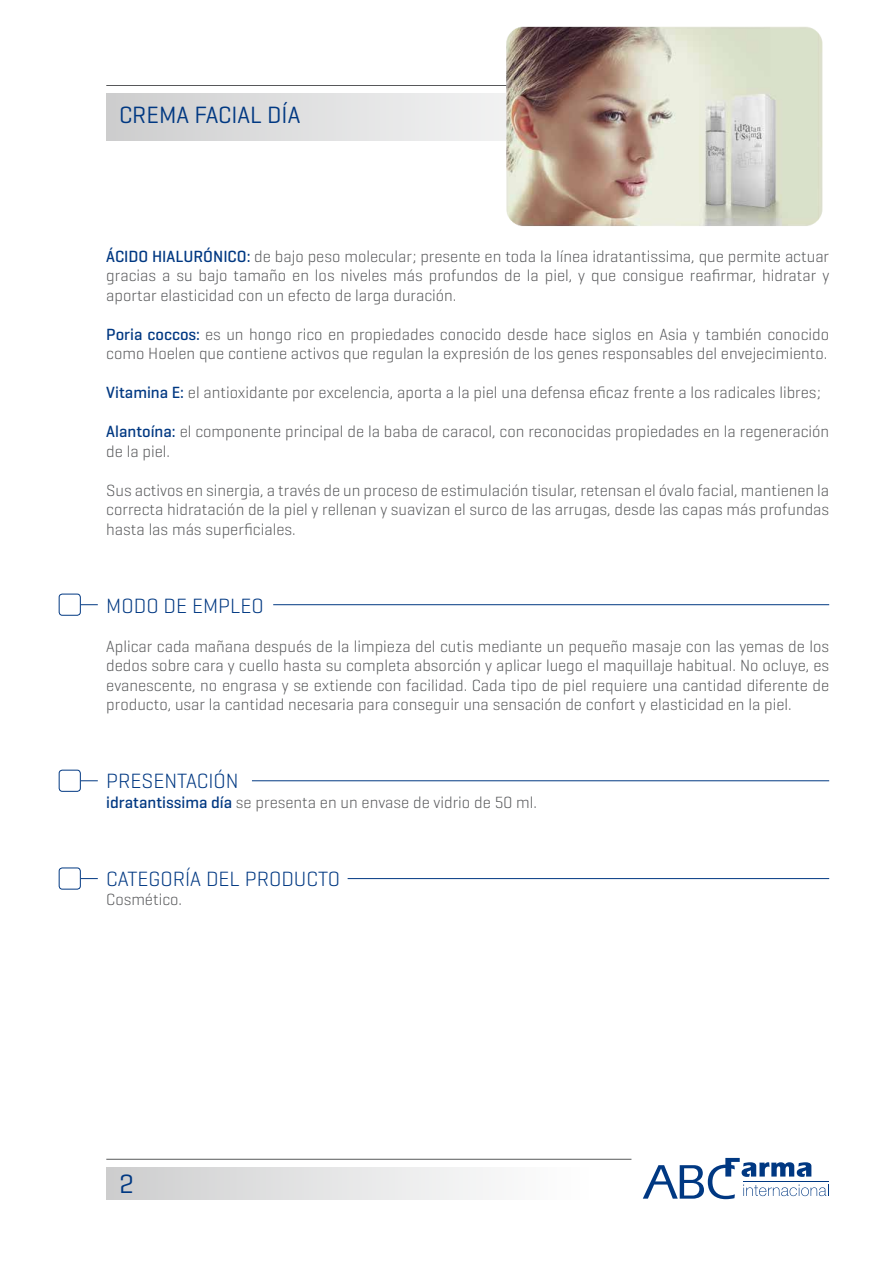
<style>
.page{position:relative;width:893px;height:1263px;background:#fff}
.page>*{position:absolute;margin:0;border:0;box-sizing:border-box;transform-origin:0 0}
.t1{font:27px "Geogrotesque";color:#003882}
.t2{font:24px "Geogrotesque";color:#003882}
.t3{font:300 21px "Geogrotesque";color:#003882}
.t4{font:300 16.5px/19.5px "Geogrotesque";color:#57585a;text-align:justify}
.s1{font-weight:500;color:#003882}
</style>
<div class="page">
<div style="left:106px;top:1167px;width:525px;height:32px;background:linear-gradient(to right,#cecfcf,#fff)"></div>
<hr style="left:106px;top:1159px;width:525px;height:1px;background:#57585a">
<svg style="left:643px;top:1158px;width:186px;height:41px"></svg>
<hr style="left:743px;top:1181px;width:86px;height:1px;background:#003882">
<svg style="left:106px;top:94px;width:392px;height:46px;background:#dfdfdf"></svg>
<hr style="left:106px;top:85px;width:562px;height:1px;background:#57585a">
<hr style="left:273px;top:604px;width:556px;height:1px;background:#003882">
<div style="left:59px;top:594px;width:22px;height:22px;border:1px solid #003882;border-radius:3px"></div>
<svg style="left:81px;top:604px;width:17px;height:1px"></svg>
<hr style="left:252px;top:780px;width:577px;height:1px;background:#003882">
<div style="left:59px;top:770px;width:22px;height:22px;border:1px solid #003882;border-radius:3px"></div>
<svg style="left:81px;top:780px;width:17px;height:1px"></svg>
<hr style="left:348px;top:878px;width:481px;height:1px;background:#003882">
<div style="left:59px;top:867px;width:22px;height:22px;border:1px solid #003882;border-radius:3px"></div>
<svg style="left:81px;top:878px;width:17px;height:1px"></svg>
<img style="left:498px;top:26px;width:325px;height:200px">
<h2 class="t2" style="left:119px;top:100px;width:183px">CREMA FACIAL DÍA</h2>
<p class="t4" style="left:106px;top:246px;width:724px"><span class="s1">ÁCIDO HIALURÓNICO:</span> de bajo peso molecular; presente en toda la línea idratantissima, que permite actuar gracias a su bajo tamaño en los niveles más profundos de la piel, y que consigue reafirmar, hidratar y aportar elasticidad con un efecto de larga duración.</p>
<p class="t4" style="left:106px;top:324px;width:724px"><span class="s1">Poria coccos:</span> es un hongo rico en propiedades conocido desde hace siglos en Asia y también conocido como Hoelen que contiene activos que regulan la expresión de los genes responsables del envejecimiento.</p>
<p class="t4" style="left:106px;top:382px;width:716px"><span class="s1">Vitamina E:</span> el antioxidante por excelencia, aporta a la piel una defensa eficaz frente a los radicales libres;</p>
<p class="t4" style="left:106px;top:421px;width:724px"><span class="s1">Alantoína:</span> el componente principal de la baba de caracol, con reconocidas propiedades en la regeneración de la piel.</p>
<p class="t4" style="left:106px;top:480px;width:724px">Sus activos en sinergia, a través de un proceso de estimulación tisular, retensan el óvalo facial, mantienen la correcta hidratación de la piel y rellenan y suavizan el surco de las arrugas, desde las capas más profundas hasta las más superficiales.</p>
<p class="t3" style="left:106px;top:592px;width:159px">MODO DE EMPLEO</p>
<p class="t4" style="left:106px;top:636px;width:724px">Aplicar cada mañana después de la limpieza del cutis mediante un pequeño masaje con las yemas de los dedos sobre cara y cuello hasta su completa absorción y aplicar luego el maquillaje habitual. No ocluye, es evanescente, no engrasa y se extiende con facilidad. Cada tipo de piel requiere una cantidad diferente de producto, usar la cantidad necesaria para conseguir una sensación de confort y elasticidad en la piel.</p>
<p class="t3" style="left:106px;top:768px;width:134px">PRESENTACIÓN</p>
<p class="t4" style="left:106px;top:792px;width:432px"><span class="s1">idratantissima día</span> se presenta en un envase de vidrio de 50 ml.</p>
<p class="t3" style="left:106px;top:865px;width:235px">CATEGORÍA DEL PRODUCTO</p>
<p class="t4" style="left:106px;top:889px;width:77px">Cosmético.</p>
<h1 class="t1" style="left:119px;top:1167px;width:16px">2</h1>
</div>
